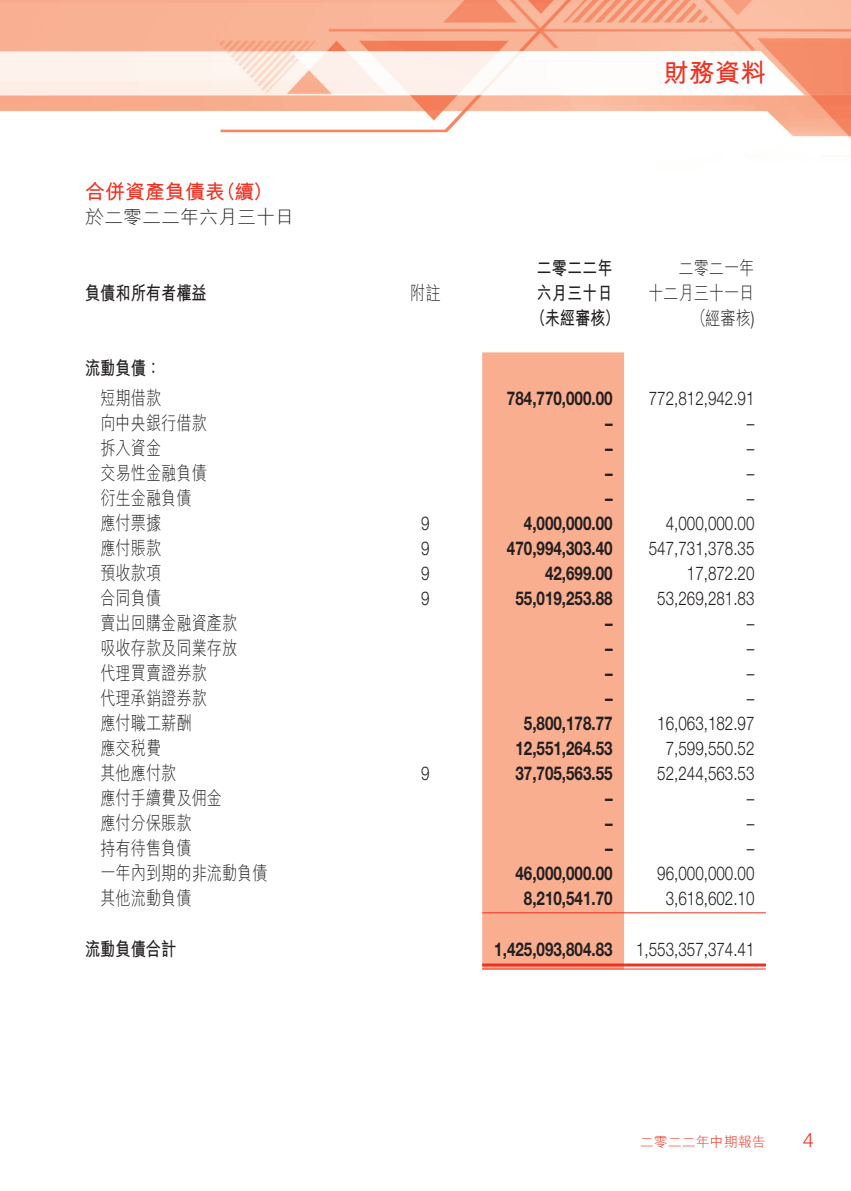
<style>
.page{position:relative;width:851px;height:1191px;background:#fff}
.page>*{position:absolute;margin:0;border:0;box-sizing:border-box;transform-origin:0 0}
.t1{font:700 25.6px "M Hei HK";color:#ef3122}
.t2{font:700 20px "M Hei HK";color:#ef3122}
.t3{font:300 20px "Helvetica Neue LT Std";color:#ef3122}
.t4{font:300 19px "Helvetica Neue LT Std";color:#231f20;scale:.8 1}
.t5{font:700 19px "Helvetica Neue LT Std";color:#231f20;scale:.8 1}
.t6{font:300 19px/25px "M Hei HK";color:#231f20;text-align:right;scale:.8 1}
.t7{font:700 19px/25px "M Hei HK";color:#231f20;scale:.8 1}
.t8{font:300 19px "M Hei HK";color:#231f20}
.t9{font:300 14px "M Hei HK";color:#ef3122}
.s1{font-family:"Helvetica Neue LT Std"}
</style>
<div class="page">
<div style="left:482px;top:352px;width:142px;height:616px;background:#f9ae90"></div>
<hr style="left:482px;top:912px;width:142px;height:1px;background:#ef3122">
<hr style="left:624px;top:912px;width:141px;height:1px;background:#ef3122">
<hr style="left:482px;top:963px;width:142px;height:3px;background:#ef3122">
<hr style="left:482px;top:968px;width:142px;height:1px;background:#ef3122">
<hr style="left:624px;top:963px;width:141px;height:3px;background:#ef3122">
<hr style="left:624px;top:968px;width:141px;height:1px;background:#ef3122">
<img style="left:0;top:0;width:850px;height:137px">
<svg style="left:290px;top:51px;width:514px;height:44px"></svg>
<p class="t2" style="left:85px;top:177px;width:142px">合併資產負債表</p>
<p class="t8" style="left:85px;top:204px;width:210px">於二零二二年六月三十日</p>
<p class="t2" style="left:216px;top:177px;width:58px">（續(</p>
<p class="t7" style="left:85px;top:279px;width:153px">負債和所有者權益</p>
<p class="t7" style="left:85px;top:354px;width:96px">流動負債：</p>
<p class="t6" style="left:100px;top:385px;width:77px">短期借款</p>
<p class="t6" style="left:100px;top:410px;width:135px">向中央銀行借款</p>
<p class="t6" style="left:100px;top:435px;width:77px">拆入資金</p>
<p class="t6" style="left:100px;top:460px;width:135px">交易性金融負債</p>
<p class="t6" style="left:100px;top:485px;width:115px">衍生金融負債</p>
<p class="t6" style="left:100px;top:510px;width:77px">應付票據</p>
<p class="t6" style="left:100px;top:535px;width:77px">應付賬款</p>
<p class="t6" style="left:100px;top:560px;width:77px">預收款項</p>
<p class="t6" style="left:100px;top:585px;width:77px">合同負債</p>
<p class="t6" style="left:100px;top:610px;width:173px">賣出回購金融資產款</p>
<p class="t6" style="left:100px;top:635px;width:173px">吸收存款及同業存放</p>
<p class="t6" style="left:100px;top:660px;width:135px">代理買賣證券款</p>
<p class="t6" style="left:100px;top:685px;width:135px">代理承銷證券款</p>
<p class="t6" style="left:100px;top:710px;width:115px">應付職工薪酬</p>
<p class="t6" style="left:100px;top:735px;width:77px">應交稅費</p>
<p class="t6" style="left:100px;top:760px;width:96px">其他應付款</p>
<p class="t6" style="left:100px;top:785px;width:153px">應付手續費及佣金</p>
<p class="t6" style="left:100px;top:810px;width:115px">應付分保賬款</p>
<p class="t6" style="left:100px;top:835px;width:115px">持有待售負債</p>
<p class="t6" style="left:100px;top:860px;width:211px">一年內到期的非流動負債</p>
<p class="t6" style="left:100px;top:885px;width:115px">其他流動負債</p>
<p class="t7" style="left:85px;top:935px;width:115px">流動負債合計</p>
<h1 class="t1" style="left:663px;top:54px;width:104px">財務資料</h1>
<p class="t6" style="left:410px;top:280px;width:39px">附註</p>
<p class="t7" style="left:536px;top:254px;width:96px">二零二二年六月三十日</p>
<p class="t6" style="left:648px;top:255px;width:135px">二零二一年<br>十二月三十一日（經審核<span class="s1">(</span></p>
<p class="t7" style="left:530px;top:304px;width:112px">（未經審核）</p>
<p class="t5" style="left:507px;top:386px;width:134px">784,770,000.00</p>
<p class="t4" style="left:648px;top:387px;width:134px">772,812,942.91</p>
<p class="t5" style="left:605px;top:411px;width:11px">–</p>
<p class="t4" style="left:746px;top:412px;width:11px">–</p>
<p class="t5" style="left:605px;top:436px;width:11px">–</p>
<p class="t4" style="left:746px;top:437px;width:11px">–</p>
<p class="t5" style="left:605px;top:461px;width:11px">–</p>
<p class="t4" style="left:746px;top:462px;width:11px">–</p>
<p class="t5" style="left:605px;top:486px;width:11px">–</p>
<p class="t4" style="left:746px;top:487px;width:11px">–</p>
<p class="t4" style="left:421px;top:512px;width:12px">9</p>
<p class="t5" style="left:524px;top:511px;width:112px">4,000,000.00</p>
<p class="t4" style="left:665px;top:512px;width:112px">4,000,000.00</p>
<p class="t4" style="left:421px;top:537px;width:12px">9</p>
<p class="t5" style="left:507px;top:536px;width:134px">470,994,303.40</p>
<p class="t4" style="left:648px;top:537px;width:134px">547,731,378.35</p>
<p class="t4" style="left:421px;top:562px;width:12px">9</p>
<p class="t5" style="left:545px;top:561px;width:86px">42,699.00</p>
<p class="t4" style="left:686px;top:562px;width:86px">17,872.20</p>
<p class="t4" style="left:421px;top:587px;width:12px">9</p>
<p class="t5" style="left:515px;top:586px;width:123px">55,019,253.88</p>
<p class="t4" style="left:657px;top:587px;width:123px">53,269,281.83</p>
<p class="t5" style="left:605px;top:611px;width:11px">–</p>
<p class="t4" style="left:746px;top:612px;width:11px">–</p>
<p class="t5" style="left:605px;top:636px;width:11px">–</p>
<p class="t4" style="left:746px;top:637px;width:11px">–</p>
<p class="t5" style="left:605px;top:661px;width:11px">–</p>
<p class="t4" style="left:746px;top:662px;width:11px">–</p>
<p class="t5" style="left:605px;top:686px;width:11px">–</p>
<p class="t4" style="left:746px;top:687px;width:11px">–</p>
<p class="t5" style="left:524px;top:711px;width:112px">5,800,178.77</p>
<p class="t4" style="left:657px;top:712px;width:123px">16,063,182.97</p>
<p class="t5" style="left:515px;top:736px;width:123px">12,551,264.53</p>
<p class="t4" style="left:665px;top:737px;width:112px">7,599,550.52</p>
<p class="t4" style="left:421px;top:762px;width:12px">9</p>
<p class="t5" style="left:515px;top:761px;width:123px">37,705,563.55</p>
<p class="t4" style="left:657px;top:762px;width:123px">52,244,563.53</p>
<p class="t5" style="left:605px;top:786px;width:11px">–</p>
<p class="t4" style="left:746px;top:787px;width:11px">–</p>
<p class="t5" style="left:605px;top:811px;width:11px">–</p>
<p class="t4" style="left:746px;top:812px;width:11px">–</p>
<p class="t5" style="left:605px;top:836px;width:11px">–</p>
<p class="t4" style="left:746px;top:837px;width:11px">–</p>
<p class="t5" style="left:515px;top:861px;width:123px">46,000,000.00</p>
<p class="t4" style="left:657px;top:862px;width:123px">96,000,000.00</p>
<p class="t5" style="left:524px;top:886px;width:112px">8,210,541.70</p>
<p class="t4" style="left:665px;top:887px;width:112px">3,618,602.10</p>
<p class="t5" style="left:494px;top:937px;width:149px">1,425,093,804.83</p>
<p class="t4" style="left:636px;top:937px;width:149px">1,553,357,374.41</p>
<p class="t9" style="left:639px;top:1132px;width:127px">二零二二年中期報告</p>
<p class="t3" style="left:802px;top:1127px;width:13px">4</p>
</div>
